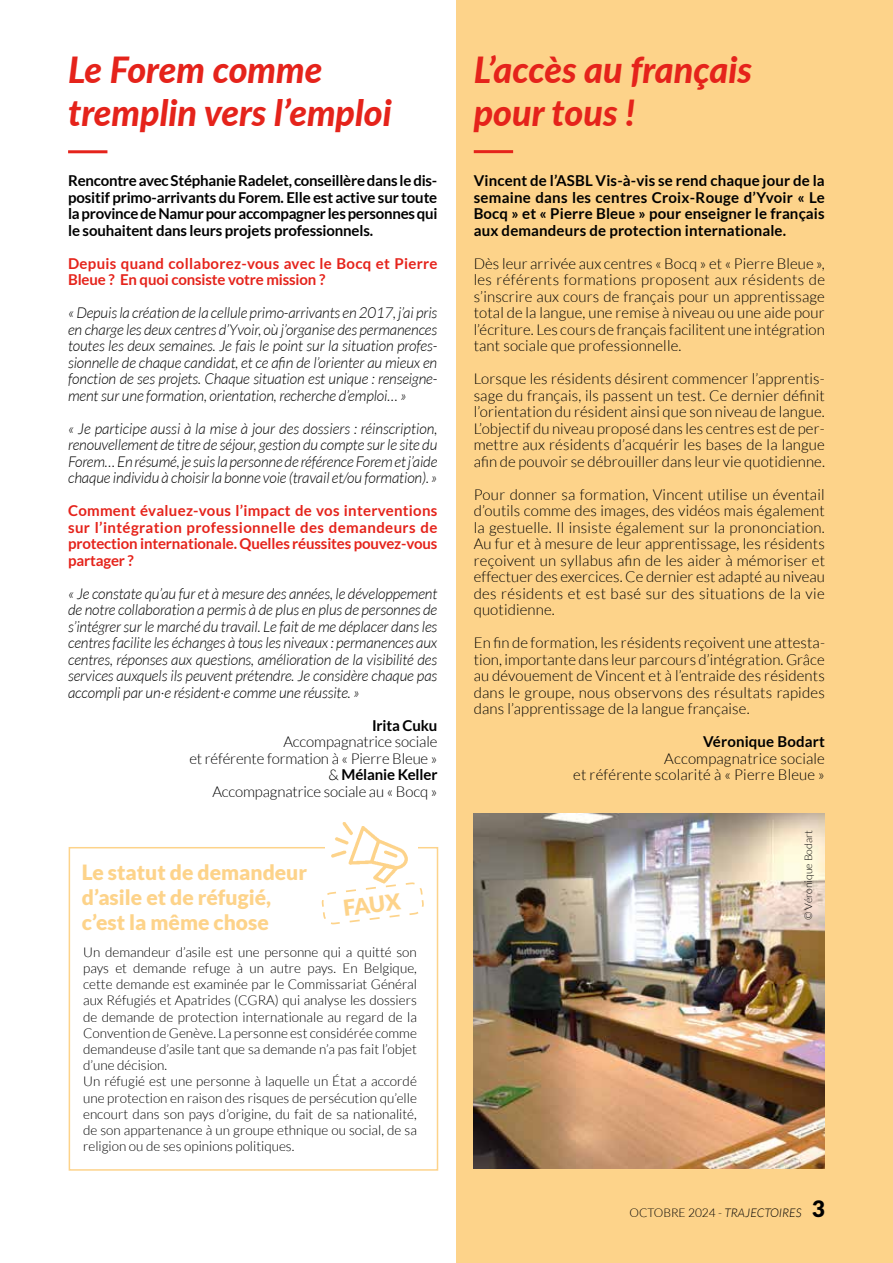
<style>
.page{position:relative;width:893px;height:1263px;background:#fff}
.page>*{position:absolute;margin:0;border:0;box-sizing:border-box;transform-origin:0 0}
.t1{font:italic 800 36px/43.2px "Lato";color:#e5231b}
.t2{font:900 21.9px "Lato";color:#fdd38a}
.t3{font:900 21px/25.2px "Lato";color:#fdd38a}
.t4{font:300 15px/16.5px "Lato";letter-spacing:.01em;color:#000;text-align:justify}
.t5{font:italic 300 15px/16.5px "Lato";letter-spacing:-.01em;color:#000;text-align:justify}
.t6{font:700 15px/16.5px "Lato";letter-spacing:.01em;color:#000;text-align:justify}
.t7{font:700 15px/16.5px "Lato";letter-spacing:-.01em;color:#e5231b;text-align:justify}
.t8{font:300 15px/16.5px "Lato";letter-spacing:-.01em;color:#000;text-align:right}
.t9{font:700 15px/16.5px "Lato";letter-spacing:.02em;color:#e5231b}
.t10{font:700 15px "Lato";letter-spacing:-.01em;color:#000}
.t11{font:300 13.5px/16.2px "Lato";color:#000}
.t12{font:300 12px "Lato";color:#000}
.t13{font:300 10.5px "Lato";color:#000}
.s1{font-weight:700}
.s2{font-style:italic}
.s3{font-weight:900;font-size:22.5px}
</style>
<div class="page">
<div style="left:456px;top:0;width:437px;height:1263px;background:#fdd38a"></div>
<hr style="left:68px;top:150px;width:39px;height:3px;background:#e5231b">
<hr style="left:474px;top:150px;width:39px;height:3px;background:#e5231b">
<div style="left:69px;top:847px;width:369px;height:324px;background:#fff;border:2px solid #fdd38a"></div>
<img style="left:322px;top:822px;width:107px;height:103px">
<img style="left:474px;top:813px;width:351px;height:355px">
<h1 class="t1" style="left:68px;top:47px;width:325px">Le Forem comme tremplin vers l’emploi</h1>
<h1 class="t1" style="left:474px;top:47px;width:280px">L’accès au français pour tous !</h1>
<p class="t6" style="left:68px;top:172px;width:371px">Rencontre avec Stéphanie Radelet, conseillère dans le dis&shy;positif primo-arrivants du Forem. Elle est active sur toute la province de Namur pour accompagner les personnes qui le souhaitent dans leurs projets professionnels.</p>
<p class="t9" style="left:68px;top:255px;width:371px">Depuis quand collaborez-vous avec le Bocq et Pierre<br>Bleue ? En quoi consiste votre mission ?</p>
<p class="t5" style="left:68px;top:305px;width:371px">« Depuis la création de la cellule primo-arrivants en 2017, j’ai pris en charge les deux centres d’Yvoir, où j’organise des permanences toutes les deux semaines. Je fais le point sur la situation profes&shy;sionnelle de chaque candidat, et ce afin de l’orienter au mieux en fonction de ses projets. Chaque situation est unique : renseigne&shy;ment sur une formation, orientation, recherche d’emploi… »</p>
<p class="t5" style="left:68px;top:420px;width:371px">« Je participe aussi à la mise à jour des dossiers : réinscription, renouvellement de titre de séjour, gestion du compte sur le site du Forem… En résumé, je suis la personne de référence Forem et j’aide chaque individu à choisir la bonne voie (travail et/ou formation). »</p>
<p class="t7" style="left:68px;top:502px;width:371px">Comment évaluez-vous l’impact de vos interventions sur l’intégration professionnelle des demandeurs de protection internationale. Quelles réussites pouvez-vous partager ?</p>
<p class="t5" style="left:68px;top:585px;width:371px">« Je constate qu’au fur et à mesure des années, le développement de notre collaboration a permis à de plus en plus de personnes de s’intégrer sur le marché du travail. Le fait de me déplacer dans les centres facilite les échanges à tous les niveaux : permanences aux centres, réponses aux questions, amélioration de la visibilité des services auxquels ils peuvent prétendre. Je considère chaque pas accompli par un·e résident·e comme une réussite. »</p>
<p class="t10" style="left:372px;top:716px;width:67px">Irita Cuku</p>
<p class="t8" style="left:189px;top:733px;width:250px">Accompagnatrice sociale<br>et référente formation à « Pierre Bleue » &amp; <span class="s1">Mélanie Keller<br></span>Accompagnatrice sociale au « Bocq »</p>
<h3 class="t3" style="left:82px;top:859px;width:227px">Le statut de demandeur d’asile et de réfugié, c’est la même chose</h3>
<p class="t11" style="left:83px;top:944px;width:335px">Un demandeur d’asile est une personne qui a quitté son pays et demande refuge à un autre pays. En Belgique, cette demande est examinée par le Commissariat Général aux Réfugiés et Apatrides (CGRA) qui analyse les dossiers de demande de protection internationale au regard de la Convention de Genève. La personne est considérée comme demandeuse d’asile tant que sa demande n’a pas fait l’objet d’une décision.<br>Un réfugié est une personne à laquelle un État a accordé une protection en raison des risques de persécution qu’elle encourt dans son pays d’origine, du fait de sa nationalité, de son appartenance à un groupe ethnique ou social, de sa religion ou de ses opinions politiques.</p>
<h2 class="t2" style="left:342px;top:895px;width:59px;rotate:-7deg">FAUX</h2>
<p class="t6" style="left:474px;top:172px;width:353px">Vincent de l’ASBL Vis-à-vis se rend chaque jour de la semaine dans les centres Croix-Rouge d’Yvoir « Le Bocq » et « Pierre Bleue » pour enseigner le français aux demandeurs de protection internationale.</p>
<p class="t4" style="left:474px;top:255px;width:353px">Dès leur arrivée aux centres « Bocq » et « Pierre Bleue », les référents formations proposent aux résidents de s’inscrire aux cours de français pour un apprentissage total de la langue, une remise à niveau ou une aide pour l’écriture. Les cours de français facilitent une intégration tant sociale que professionnelle.</p>
<p class="t4" style="left:474px;top:370px;width:353px">Lorsque les résidents désirent commencer l’apprentis&shy;sage du français, ils passent un test. Ce dernier définit l’orientation du résident ainsi que son niveau de langue.<br>L’objectif du niveau proposé dans les centres est de per&shy;mettre aux résidents d’acquérir les bases de la langue afin de pouvoir se débrouiller dans leur vie quotidienne.</p>
<p class="t4" style="left:474px;top:486px;width:353px">Pour donner sa formation, Vincent utilise un éventail d’outils comme des images, des vidéos mais également la gestuelle. Il insiste également sur la prononciation.<br>Au fur et à mesure de leur apprentissage, les résidents reçoivent un syllabus afin de les aider à mémoriser et effectuer des exercices. Ce dernier est adapté au niveau des résidents et est basé sur des situations de la vie quotidienne.</p>
<p class="t4" style="left:474px;top:634px;width:353px">En fin de formation, les résidents reçoivent une attesta&shy;tion, importante dans leur parcours d’intégration. Grâce au dévouement de Vincent et à l’entraide des résidents dans le groupe, nous observons des résultats rapides dans l’apprentissage de la langue française.</p>
<p class="t6" style="left:703px;top:733px;width:123px">Véronique Bodart</p>
<p class="t4" style="left:573px;top:750px;width:253px;text-align:right">Accompagnatrice sociale<br>et référente scolarité à « Pierre Bleue »</p>
<p class="t13" style="left:803px;top:920px;width:92px;rotate:-90deg">© Véronique Bodart</p>
<p class="t12" style="left:629px;top:1206px;width:197px">OCTOBRE 2024 - <span class="s2">TRAJECTOIRES</span> <span class="s3">3</span></p>
</div>
